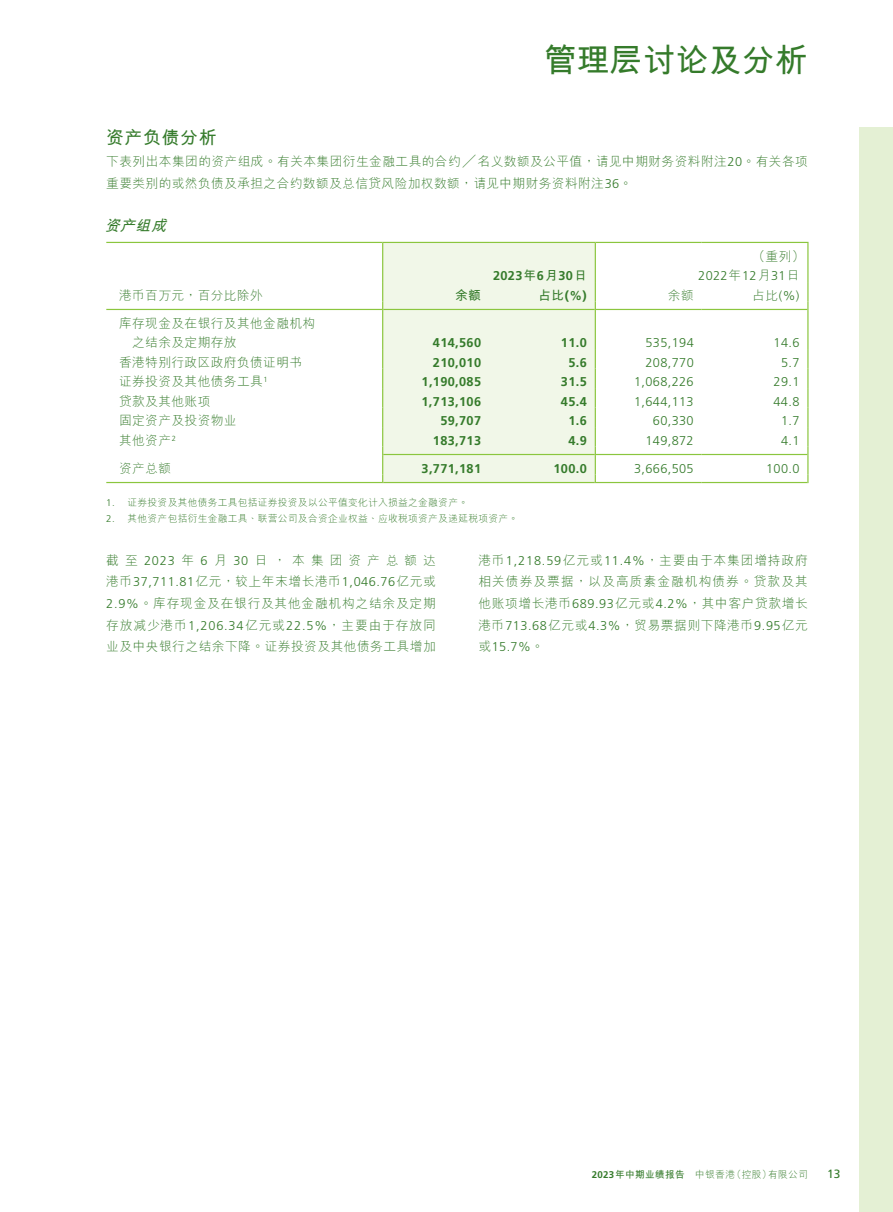
<style>
.page{position:relative;width:893px;height:1212px;background:#fff}
.page>*{position:absolute;margin:0;border:0;box-sizing:border-box;transform-origin:0 0}
.t1{font:700 33px "M Hei HKS";color:#357b2b}
.t2{font:700 18px "M Hei HKS";letter-spacing:.03em;color:#357b2b}
.t3{font:italic 700 15px "M Hei HKS";color:#357b2b}
.t4{font:300 12.75px/21.8px "M Hei HKS";letter-spacing:.03em;color:#357b2b}
.t5{font:300 12.75px "Frutiger LT Std";letter-spacing:.03em;color:#357b2b}
.t6{font:700 12.75px "Frutiger LT Std";letter-spacing:.03em;color:#357b2b}
.t7{font:300 12.75px "M Hei HKS";letter-spacing:.465em;color:#357b2b}
.t8{font:700 12.75px "M Hei HKS";color:#357b2b}
.t9{font:12px "Frutiger LT Std";color:#357b2b}
.t10{font:300 9.75px "M Hei HKS";letter-spacing:.03em;color:#357b2b}
.s1{font-family:"Frutiger LT Std"}
.s2{font-family:"M Hei HKS"}
.s3{font-family:"Frutiger LT Std";font-weight:700}
.s4{font-weight:700}
</style>
<div class="page">
<div style="left:859px;top:128px;width:34px;height:1084px;background:#e4f0d4"></div>
<div style="left:383px;top:243px;width:212px;height:239px;background:#f1f7e8"></div>
<hr style="left:807px;top:243px;width:1px;height:39px;background:#8bc63e">
<hr style="left:106px;top:242px;width:277px;height:1px;background:#8bc63e">
<hr style="left:383px;top:242px;width:106px;height:1px;background:#8bc63e">
<hr style="left:489px;top:242px;width:106px;height:1px;background:#8bc63e">
<hr style="left:595px;top:242px;width:107px;height:1px;background:#8bc63e">
<hr style="left:702px;top:242px;width:106px;height:1px;background:#8bc63e">
<svg style="left:807px;top:282px;width:1px;height:28px"></svg>
<hr style="left:807px;top:310px;width:1px;height:39px;background:#8bc63e">
<hr style="left:382px;top:243px;width:1px;height:39px;background:#8bc63e">
<svg style="left:382px;top:282px;width:1px;height:28px"></svg>
<hr style="left:382px;top:310px;width:1px;height:39px;background:#8bc63e">
<hr style="left:595px;top:243px;width:1px;height:39px;background:#8bc63e">
<svg style="left:595px;top:282px;width:1px;height:28px"></svg>
<hr style="left:595px;top:310px;width:1px;height:39px;background:#8bc63e">
<svg style="left:382px;top:349px;width:1px;height:134px"></svg>
<svg style="left:595px;top:349px;width:1px;height:134px"></svg>
<svg style="left:807px;top:349px;width:1px;height:134px"></svg>
<hr style="left:106px;top:309px;width:276px;height:1px;background:#8bc63e">
<hr style="left:383px;top:309px;width:106px;height:1px;background:#8bc63e">
<hr style="left:489px;top:309px;width:106px;height:1px;background:#8bc63e">
<hr style="left:596px;top:309px;width:106px;height:1px;background:#8bc63e">
<hr style="left:702px;top:309px;width:105px;height:1px;background:#8bc63e">
<hr style="left:383px;top:454px;width:106px;height:1px;background:#8bc63e">
<hr style="left:489px;top:454px;width:106px;height:1px;background:#8bc63e">
<hr style="left:596px;top:454px;width:106px;height:1px;background:#8bc63e">
<hr style="left:702px;top:454px;width:105px;height:1px;background:#8bc63e">
<hr style="left:106px;top:482px;width:276px;height:1px;background:#8bc63e">
<hr style="left:383px;top:482px;width:106px;height:1px;background:#8bc63e">
<hr style="left:489px;top:482px;width:106px;height:1px;background:#8bc63e">
<hr style="left:596px;top:482px;width:106px;height:1px;background:#8bc63e">
<hr style="left:702px;top:482px;width:105px;height:1px;background:#8bc63e">
<h1 class="t1" style="left:544px;top:36px;width:265px">管理層討論及分析</h1>
<h2 class="t2" style="left:106px;top:124px;width:112px">資產負債分析</h2>
<p class="t4" style="left:106px;top:150px;width:703px">下表列出本集團的資產組成。有關本集團衍生金融工具的合約╱名義數額及公平值，請見中期財務資料附註<span class="s1">20</span>。有關各項重要類別的或然負債及承擔之合約數額及總信貸風險加權數額，請見中期財務資料附註<span class="s1">36</span>。</p>
<p class="t3" style="left:105px;top:214px;width:68px">資產組成</p>
<p class="t4" style="left:119px;top:284px;width:145px">港幣百萬元，百分比除外</p>
<p class="t4" style="left:132px;top:313px;width:185px;line-height:19.5px;text-indent:-13px">庫存現金及在銀行及其他金融機構之結余及定期存放</p>
<p class="t6" style="left:493px;top:268px;width:95px">2023<span class="s2">年</span>6<span class="s2">月</span>30<span class="s2">日</span></p>
<p class="t4" style="left:752px;top:245px;width:54px">（重列）</p>
<p class="t5" style="left:698px;top:269px;width:103px">2022<span class="s2">年</span>12<span class="s2">月</span>31<span class="s2">日</span></p>
<p class="t8" style="left:455px;top:286px;width:27px">余額</p>
<p class="t6" style="left:538px;top:288px;width:50px"><span class="s2">佔比</span>(%)</p>
<p class="t4" style="left:668px;top:284px;width:27px">余額</p>
<p class="t5" style="left:752px;top:288px;width:49px"><span class="s2">佔比</span>(%)</p>
<p class="t6" style="left:433px;top:335px;width:50px">414,560</p>
<p class="t6" style="left:561px;top:335px;width:27px">11.0</p>
<p class="t5" style="left:645px;top:336px;width:50px">535,194</p>
<p class="t5" style="left:774px;top:336px;width:27px">14.6</p>
<p class="t4" style="left:119px;top:351px;width:185px">香港特別行政區政府負債證明書</p>
<p class="t6" style="left:433px;top:355px;width:50px">210,010</p>
<p class="t6" style="left:568px;top:355px;width:20px">5.6</p>
<p class="t5" style="left:645px;top:355px;width:50px">208,770</p>
<p class="t5" style="left:781px;top:355px;width:20px">5.7</p>
<p class="t4" style="left:119px;top:370px;width:150px">證券投資及其他債務工具<sup>1</sup></p>
<p class="t6" style="left:422px;top:374px;width:61px">1,190,085</p>
<p class="t6" style="left:561px;top:374px;width:27px">31.5</p>
<p class="t5" style="left:634px;top:375px;width:61px">1,068,226</p>
<p class="t5" style="left:773px;top:375px;width:27px">29.1</p>
<p class="t4" style="left:119px;top:390px;width:93px">貸款及其他賬項</p>
<p class="t6" style="left:422px;top:394px;width:61px">1,713,106</p>
<p class="t6" style="left:561px;top:394px;width:27px">45.4</p>
<p class="t5" style="left:634px;top:394px;width:61px">1,644,113</p>
<p class="t5" style="left:773px;top:394px;width:27px">44.8</p>
<p class="t4" style="left:119px;top:409px;width:119px">固定資產及投資物業</p>
<p class="t6" style="left:440px;top:413px;width:42px">59,707</p>
<p class="t6" style="left:568px;top:413px;width:20px">1.6</p>
<p class="t5" style="left:653px;top:414px;width:42px">60,330</p>
<p class="t5" style="left:781px;top:414px;width:20px">1.7</p>
<p class="t4" style="left:119px;top:429px;width:58px">其他資產<sup>2</sup></p>
<p class="t6" style="left:433px;top:433px;width:50px">183,713</p>
<p class="t6" style="left:568px;top:433px;width:20px">4.9</p>
<p class="t5" style="left:645px;top:433px;width:50px">149,872</p>
<p class="t5" style="left:781px;top:433px;width:20px">4.1</p>
<p class="t4" style="left:119px;top:457px;width:54px">資產總額</p>
<p class="t6" style="left:422px;top:461px;width:61px">3,771,181</p>
<p class="t6" style="left:553px;top:461px;width:35px">100.0</p>
<p class="t5" style="left:634px;top:461px;width:61px">3,666,505</p>
<p class="t5" style="left:766px;top:461px;width:35px">100.0</p>
<p class="t10" style="left:106px;top:496px;width:363px"><span class="s1">1.</span> 證券投資及其他債務工具包括證券投資及以公平值變化計入損益之金融資產。</p>
<p class="t10" style="left:106px;top:511px;width:413px"><span class="s1">2.</span> 其他資產包括衍生金融工具、聯營公司及合資企業權益、應收稅項資產及遞延稅項資產。</p>
<p class="t7" style="left:106px;top:551px;width:331px">截至<span class="s1">2023</span>年<span class="s1">6</span>月<span class="s1">30</span>日，本集團資產總額達</p>
<p class="t5" style="left:106px;top:575px;width:331px"><span class="s2">港幣</span>37,711.81<span class="s2">億元，較上年末增長港幣</span>1,046.76<span class="s2">億元或</span></p>
<p class="t4" style="left:106px;top:592px;width:331px;text-align:justify"><span class="s1">2.9%</span>。庫存現金及在銀行及其他金融機構之結余及定期存放減少港幣<span class="s1">1,206.34</span>億元或<span class="s1">22.5%</span>，主要由於存放同業及中央銀行之結余下降。證券投資及其他債務工具增加</p>
<p class="t4" style="left:478px;top:549px;width:331px;text-align:justify">港幣<span class="s1">1,218.59</span>億元或<span class="s1">11.4%</span>，主要由於本集團增持政府相關債券及票據，以及高質素金融機構債券。貸款及其他賬項增長港幣<span class="s1">689.93</span>億元或<span class="s1">4.2%</span>，其中客戶貸款增長港幣<span class="s1">713.68</span>億元或<span class="s1">4.3%</span>，貿易票據則下降港幣<span class="s1">9.95</span>億元</p>
<p class="t5" style="left:478px;top:640px;width:67px"><span class="s2">或</span>15.7%<span class="s2">。</span></p>
<p class="t10" style="left:592px;top:1168px;width:218px"><span class="s3">2023</span><span class="s4">年中期業績報告</span> 中銀香港（控股）有限公司</p>
<p class="t9" style="left:827px;top:1167px;width:15px">13</p>
</div>
